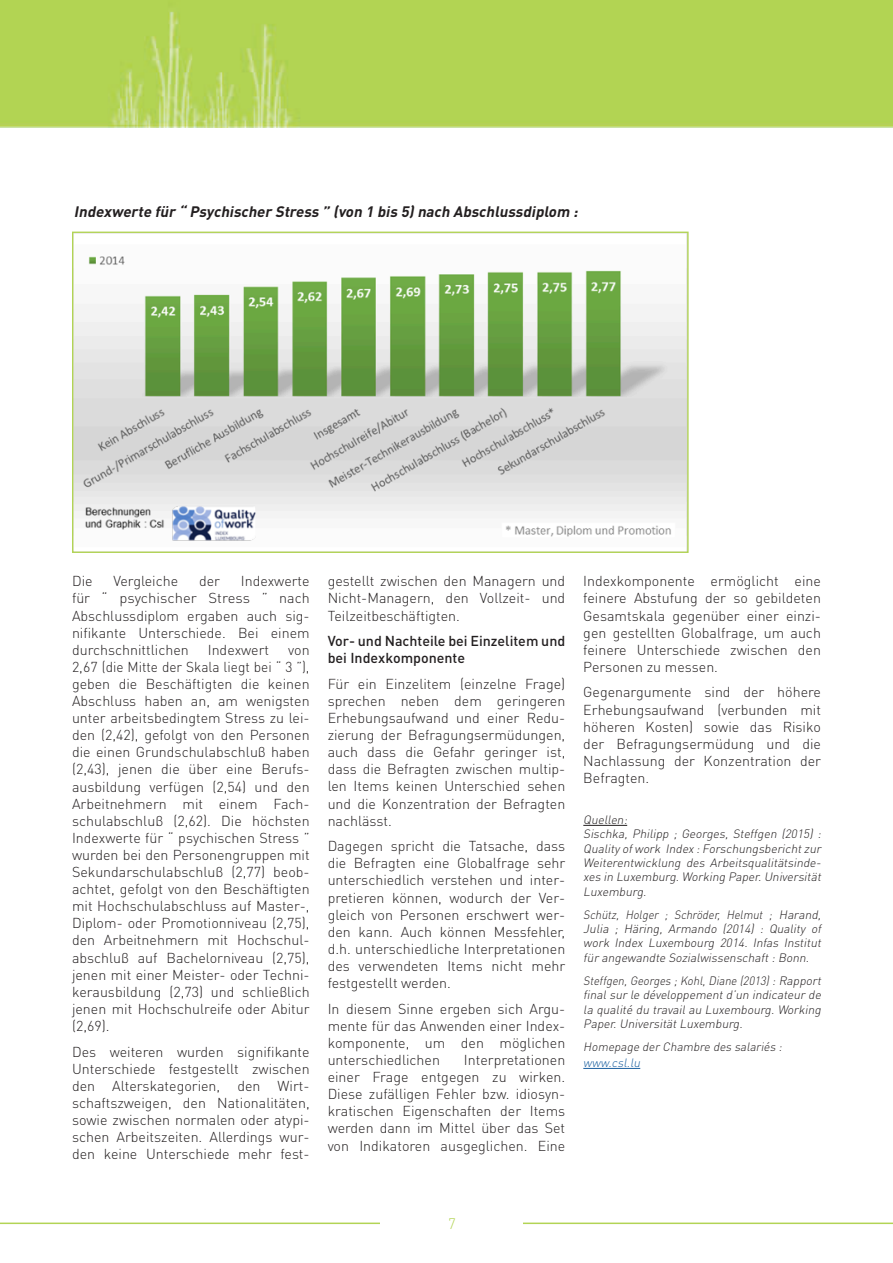
<style>
.page{position:relative;width:893px;height:1263px;background:#fff}
.page>*{position:absolute;margin:0;border:0;box-sizing:border-box;transform-origin:0 0}
.Sous-titre_2{font:italic 700 15px "DIN Pro";color:#231f20}
.t1{font:300 15px "DIN Pro";color:#b2d454}
.texte_courant{font:300 14.25px/17.1px "DIN Pro";color:#231f20;text-align:justify}
.texte_courant-2{font:500 14.25px/17.1px "DIN Pro";color:#231f20}
.Source__Auteur{font:italic 300 12px/14.4px "DIN Pro";color:#231f20;text-align:justify}
.texte_courant-3{font:italic 300 12px/14.4px "DIN Pro";color:#231f20;text-align:justify;scale:.92 1}
.texte_courant-4{font:italic 300 12px/14.4px "DIN Pro";color:#231f20;text-align:justify;scale:.93 1}
.texte_courant-5{font:italic 300 12px "DIN Pro";color:#231f20}
.texte_courant-6{font:italic 300 12px "DIN Pro";color:#175d9e}
</style>
<div class="page">
<hr style="left:0;top:1222px;width:893px;height:2px;background:#b2d454">
<div style="left:381px;top:1217px;width:142px;height:46px;background:#fff"></div>
<img style="left:0;top:0;width:893px;height:128px">
<img style="left:74px;top:234px;width:613px;height:317px">
<img style="left:77px;top:502px;width:179px;height:44px">
<hr style="left:583px;top:825px;width:44px;height:1px;background:#231f20">
<hr style="left:583px;top:1068px;width:57px;height:1px;background:#175d9e">
<p class="Sous-titre_2" style="left:74px;top:201px;width:509px">Indexwerte für “ Psychischer Stress ” (von 1 bis 5)nach Abschlussdiplom :</p>
<p class="texte_courant" style="left:72px;top:572px;width:239px;text-indent:169px">Indexwerte für “ psychischer Stress ” nach Abschlussdiplom ergaben auch sig&shy;nifikante Unterschiede. Bei einem durchschnittlichen</p>
<p class="texte_courant" style="left:72px;top:572px;width:22px">Die</p>
<p class="texte_courant" style="left:113px;top:572px;width:66px">Vergleiche</p>
<p class="texte_courant" style="left:199px;top:572px;width:22px">der</p>
<p class="texte_courant" style="left:208px;top:640px;width:63px">Indexwert</p>
<p class="texte_courant" style="left:72px;top:640px;width:239px;text-indent:216px">von 2,67 (die Mitte der Skala liegt bei “ 3 ”), geben die Beschäftigten die keinen Abschluss haben an, am wenigsten unter arbeitsbedingtem Stress zu lei&shy;den (2,42), gefolgt von den Personen die einen Grundschulabschluβ haben (2,43), jenen die über eine Berufs&shy;ausbildung verfügen (2,54) und den Arbeitnehmern mit einem Fach&shy;schulabschluβ (2,62). Die höchsten Indexwerte für “ psychischen Stress ” wurden bei den Personengruppen mit Sekundarschulabschluβ (2,77) beob&shy;achtet, gefolgt von den Beschäftigten mit Hochschulabschluss auf Master-, Diplom- oder Promotionniveau (2,75), den Arbeitnehmern mit Hochschul&shy;abschluβ auf Bachelorniveau (2,75), jenen mit einer Meister- oder Techni&shy;kerausbildung (2,73) und schlieβlich jenen mit Hochschulreife oder Abitur (2,69).</p>
<p class="texte_courant" style="left:72px;top:1042px;width:239px">Des weiteren wurden signifikante Unterschiede festgestellt zwischen den Alterskategorien, den Wirt&shy;schaftszweigen, den Nationalitäten, sowie zwischen normalen oder atypi&shy;schen Arbeitszeiten. Allerdings wur&shy;den keine Unterschiede mehr fest-</p>
<p class="texte_courant" style="left:328px;top:572px;width:239px">gestellt zwischen den Managern und Nicht-Managern, den Vollzeit- und Teilzeitbeschäftigten.</p>
<p class="texte_courant-2" style="left:328px;top:632px;width:239px">Vor- und Nachteile bei Einzelitem und bei Indexkomponente</p>
<p class="texte_courant" style="left:328px;top:674px;width:239px">Für ein Einzelitem (einzelne Frage) sprechen neben dem geringeren Erhebungsaufwand und einer Redu&shy;zierung der Befragungsermüdungen, auch dass die Gefahr geringer ist, dass die Befragten zwischen multip&shy;len Items keinen Unterschied sehen und die Konzentration der Befragten nachlässt.</p>
<p class="texte_courant" style="left:328px;top:837px;width:239px">Dagegen spricht die Tatsache, dass die Befragten eine Globalfrage sehr unterschiedlich verstehen und inter&shy;pretieren können, wodurch der Ver&shy;gleich von Personen erschwert wer&shy;den kann. Auch können Messfehler, d.h. unterschiedliche Interpretationen des verwendeten Items nicht mehr festgestellt werden.</p>
<p class="texte_courant" style="left:328px;top:999px;width:239px">In diesem Sinne ergeben sich Argu&shy;mente für das Anwenden einer Index&shy;komponente, um den möglichen unterschiedlichen</p>
<p class="texte_courant" style="left:328px;top:1051px;width:239px;text-indent:136px">Interpretationen einer Frage entgegen zu wirken.<br>Diese zufälligen Fehler bzw. idiosyn&shy;kratischen Eigenschaften der Items werden dann im Mittel über das Set von Indikatoren ausgeglichen. Eine</p>
<p class="texte_courant" style="left:583px;top:572px;width:239px">Indexkomponente ermöglicht eine feinere Abstufung der so gebildeten Gesamtskala gegenüber einer einzi&shy;gen gestellten Globalfrage, um auch feinere Unterschiede zwischen den Personen zu messen.</p>
<p class="texte_courant" style="left:583px;top:683px;width:239px">Gegenargumente sind der höhere Erhebungsaufwand (verbunden mit höheren Kosten) sowie das Risiko der Befragungsermüdung und die Nachlassung der Konzentration der Befragten.</p>
<p class="Source__Auteur" style="left:583px;top:812px;width:48px">Quellen:</p>
<p class="Source__Auteur" style="left:583px;top:826px;width:242px">Sischka, Philipp ; Georges, Steffgen (2015) :<br>Quality ofwork Index :Forschungsberichtzur Weiterentwicklung des Arbeitsqualitätsinde&shy;xes in Luxemburg.Working Paper.Universität Luxemburg.</p>
<p class="texte_courant-3" style="left:583px;top:907px;width:263px">Schütz, Holger ; Schröder, Helmut ; Harand, Julia ; Häring, Armando (2014) : Quality of work Index Luxembourg 2014. Infas Institut fürangewandte Sozialwissenschaft:Bonn.</p>
<p class="texte_courant-4" style="left:583px;top:973px;width:260px">Steffgen,Georges ;Kohl,Diane (2013):Rapport finalsurle développementd’un indicateurde la qualité du travailau Luxembourg.Working Paper.UniversitätLuxemburg.</p>
<p class="texte_courant-5" style="left:583px;top:1038px;width:203px">Homepage derChambre des salariés :</p>
<p class="texte_courant-6" style="left:583px;top:1054px;width:61px">www.csl.lu</p>
<p class="t1" style="left:448px;top:1213px;width:9px">7</p>
</div>
